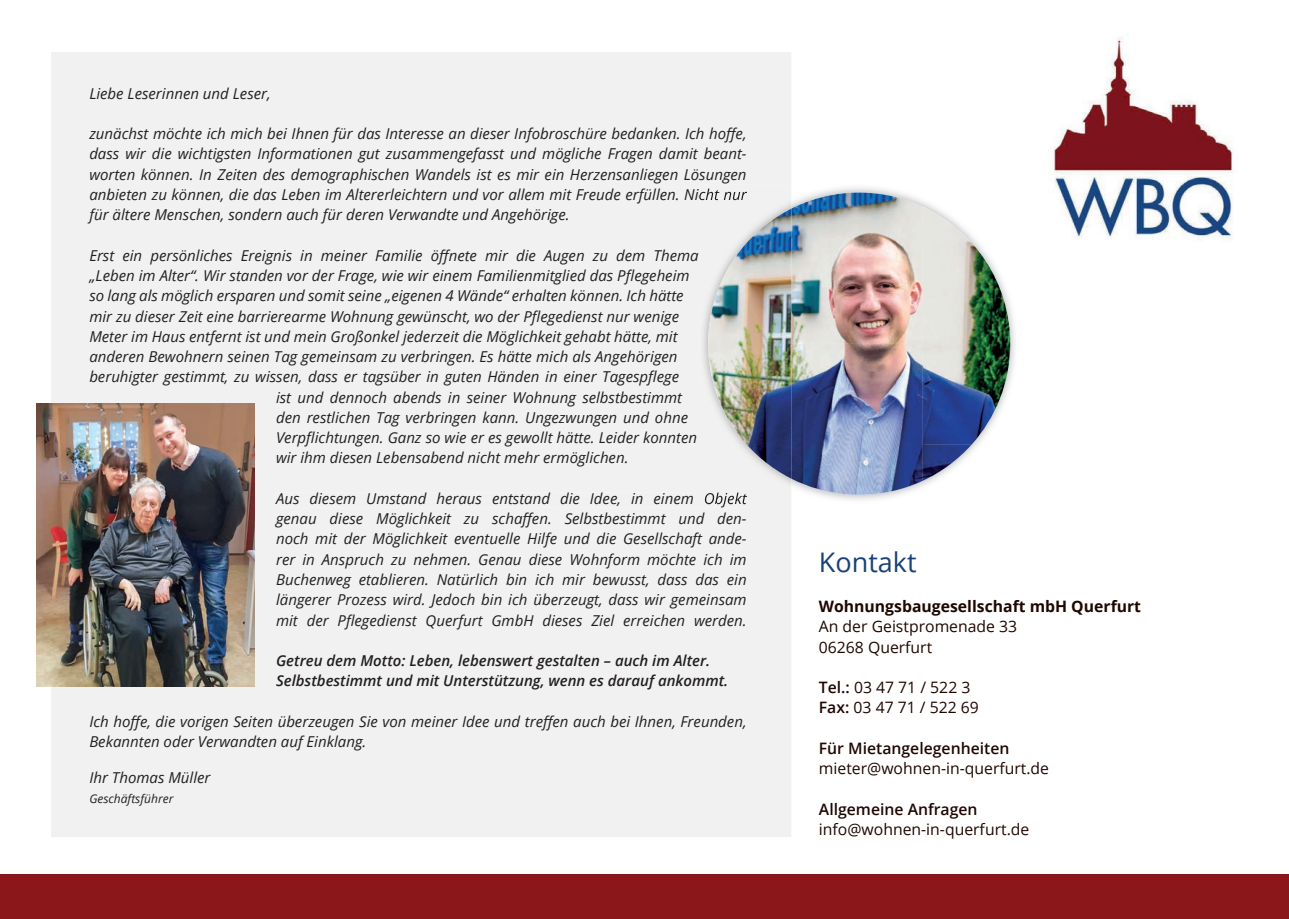
<style>
.page{position:relative;width:1289px;height:919px;background:#fff}
.page>*{position:absolute;margin:0;border:0;box-sizing:border-box;transform-origin:0 0}
.t1{font:27px "Open Sans";color:#194177}
.t2{font:15.75px/20.2px "Open Sans";color:#1f0700}
.t3{font:600 15.75px "Open Sans";color:#1f0700}
.t4{font:700 15.75px "Open Sans";color:#1f0700}
.t5{font:italic 15px/20.2px "Open Sans";color:#231f20;text-align:justify}
.t6{font:italic 600 15px/20.2px "Open Sans";color:#231f20}
.t7{font:italic 12px "Open Sans";color:#231f20}
.s1{font-weight:600}
</style>
<div class="page">
<div style="left:0;top:874px;width:1288px;height:44px;background:#8b171a"></div>
<div style="left:51px;top:52px;width:740px;height:785px;background:#f1f1f1"></div>
<div style="left:90px;top:188px;width:609px;height:15px;background:#f1f1f1"></div>
<div style="left:275px;top:492px;width:472px;height:15px;background:#f1f1f1"></div>
<img style="left:1054px;top:37px;width:179px;height:203px">
<img style="left:36px;top:403px;width:219px;height:283px">
<img style="left:699px;top:184px;width:316px;height:319px">
<img style="left:699px;top:188px;width:48px;height:15px">
<img style="left:699px;top:492px;width:48px;height:11px">
<img style="left:791px;top:192px;width:131px;height:302px">
<img style="left:922px;top:206px;width:88px;height:238px">
<img style="left:922px;top:444px;width:49px;height:37px">
<img style="left:708px;top:309px;width:4px;height:65px">
<p class="t5" style="left:89px;top:83px;width:183px">Liebe Leserinnen und Leser,</p>
<p class="t5" style="left:89px;top:123px;width:658px">zunächst möchte ich mich bei Ihnen für das Interesse an dieser Infobroschüre bedanken. Ich hoffe, dass wir die wichtigsten Informationen gut zusammengefasst und mögliche Fragen damit beant&shy;worten können. In Zeiten des demographischen Wandels ist es mir ein Herzensanliegen Lösungen anbieten zu können, die das Leben im Altererleichtern und vor allem mit Freude erfüllen. Nicht nur für ältere Menschen, sondern auch für deren Verwandte und Angehörige.</p>
<p class="t5" style="left:89px;top:245px;width:610px">Erst ein persönliches Ereignis in meiner Familie öffnete mir die Augen zu dem Thema</p>
<p class="t5" style="left:89px;top:265px;width:601px">„Leben im Alter“. Wir standen vor der Frage, wie wir einem Familienmitglied das Pflegeheim</p>
<p class="t5" style="left:89px;top:285px;width:595px">so lang als möglich ersparen und somit seine „eigenen 4 Wände“ erhalten können. Ich hätte</p>
<p class="t5" style="left:89px;top:305px;width:591px">mir zu dieser Zeit eine barrierearme Wohnung gewünscht, wo der Pflegedienst nur wenige</p>
<p class="t5" style="left:89px;top:326px;width:589px">Meter im Haus entfernt ist und mein Großonkel jederzeit die Möglichkeit gehabt hätte, mit</p>
<p class="t5" style="left:89px;top:346px;width:589px">anderen Bewohnern seinen Tag gemeinsam zu verbringen. Es hätte mich als Angehörigen</p>
<p class="t5" style="left:89px;top:366px;width:591px">beruhigter gestimmt, zu wissen, dass er tagsüber in guten Händen in einer Tagespflege</p>
<p class="t5" style="left:276px;top:386px;width:407px">ist und dennoch abends in seiner Wohnung selbstbestimmt</p>
<p class="t5" style="left:276px;top:407px;width:413px">den restlichen Tag verbringen kann. Ungezwungen und ohne</p>
<p class="t5" style="left:276px;top:427px;width:422px">Verpflichtungen. Ganz so wie er es gewollt hätte. Leider konnten</p>
<p class="t5" style="left:276px;top:447px;width:354px">wir ihm diesen Lebensabend nicht mehr ermöglichen.</p>
<p class="t5" style="left:276px;top:488px;width:472px">Aus diesem Umstand heraus entstand die Idee, in einem Objekt genau diese Möglichkeit zu schaffen. Selbstbestimmt und den&shy;noch mit der Möglichkeit eventuelle Hilfe und die Gesellschaft ande&shy;rer in Anspruch zu nehmen. Genau diese Wohnform möchte ich im Buchenweg etablieren. Natürlich bin ich mir bewusst, dass das ein längerer Prozess wird. Jedoch bin ich überzeugt, dass wir gemeinsam mit der Pflegedienst Querfurt GmbH dieses Ziel erreichen werden.</p>
<p class="t6" style="left:276px;top:650px;width:454px">Getreu dem Motto: Leben, lebenswert gestalten – auch im Alter.<br>Selbstbestimmt und mit Unterstützung, wenn es darauf ankommt.</p>
<p class="t5" style="left:89px;top:710px;width:658px">Ich hoffe, die vorigen Seiten überzeugen Sie von meiner Idee und treffen auch bei Ihnen, Freunden,<br>Bekannten oder Verwandten auf Einklang.</p>
<p class="t5" style="left:89px;top:767px;width:123px">Ihr Thomas Müller</p>
<p class="t7" style="left:89px;top:790px;width:86px">Geschäftsführer</p>
<h1 class="t1" style="left:819px;top:543px;width:99px">Kontakt</h1>
<p class="t4" style="left:819px;top:595px;width:324px">Wohnungsbaugesellschaft mbH Querfurt</p>
<p class="t2" style="left:819px;top:616px;width:200px">An der Geistpromenade 33<br>06268 Querfurt</p>
<p class="t2" style="left:819px;top:677px;width:161px"><span class="s1">Tel.:</span> 03 47 71 / 522 3<br><span class="s1">Fax:</span> 03 47 71 / 522 69</p>
<p class="t3" style="left:819px;top:737px;width:192px">Für Mietangelegenheiten</p>
<p class="t2" style="left:819px;top:758px;width:232px">mieter@wohnen-in-querfurt.de</p>
<p class="t3" style="left:819px;top:798px;width:160px">Allgemeine Anfragen</p>
<p class="t2" style="left:819px;top:818px;width:212px">info@wohnen-in-querfurt.de</p>
</div>
